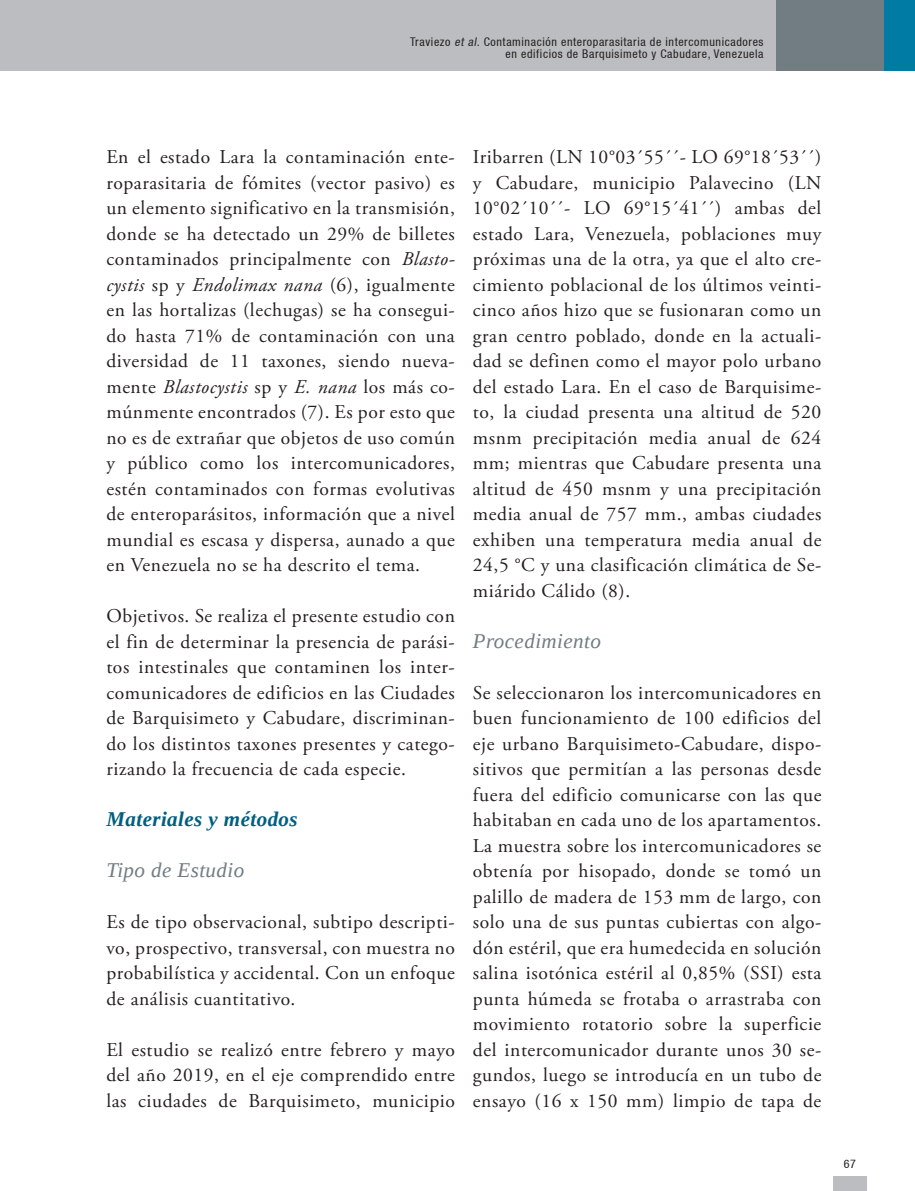
<style>
.page{position:relative;width:915px;height:1191px;background:#fff}
.page>*{position:absolute;margin:0;border:0;box-sizing:border-box;transform-origin:0 0}
.t1{font:italic 21px "Liberation Serif";letter-spacing:.02em;color:#717d83}
.t2{font:italic 700 21px "Liberation Serif";letter-spacing:.02em;color:#005f80}
.t3{font:19.5px/25.5px "Adobe Garamond Pro";letter-spacing:.03em;color:#231f20;text-align:justify}
.t4{font:condensed 12px/12px "Helvetica 57";letter-spacing:.05em;color:#231f20;text-align:right}
.s1{font-style:italic}
</style>
<div class="page">
<div style="left:832px;top:1175px;width:34px;height:16px;background:#bcbdc0"></div>
<div style="left:0;top:0;width:914px;height:71px;background:#bcbdc0"></div>
<div style="left:776px;top:0;width:138px;height:71px;background:#717d83"></div>
<div style="left:884px;top:0;width:30px;height:71px;background:#007ca4"></div>
<p class="t4" style="left:410px;top:35px;width:355px">Traviezo <span class="s1">et al.</span> Contaminación enteroparasitaria de intercomunicadores en edificios de Barquisimeto y Cabudare, Venezuela</p>
<p class="t3" style="left:106px;top:145px;width:350px">En el estado Lara la contaminación ente&shy;roparasitaria de fómites (vector pasivo) es un elemento significativo en la transmisión, donde se ha detectado un 29% de billetes contaminados principalmente con <span class="s1">Blasto&shy;cystis</span> sp y <span class="s1">Endolimax nana</span> (6), igualmente en las hortalizas (lechugas) se ha consegui&shy;do hasta 71% de contaminación con una diversidad de 11 taxones, siendo nueva&shy;mente <span class="s1">Blastocystis</span> sp y <span class="s1">E. nana</span> los más co&shy;múnmente encontrados (7). Es por esto que no es de extrañar que objetos de uso común y público como los intercomunicadores, estén contaminados con formas evolutivas de enteroparásitos, información que a nivel mundial es escasa y dispersa, aunado a que en Venezuela no se ha descrito el tema.</p>
<p class="t3" style="left:106px;top:604px;width:350px">Objetivos. Se realiza el presente estudio con el fin de determinar la presencia de parási&shy;tos intestinales que contaminen los inter&shy;comunicadores de edificios en las Ciudades de Barquisimeto y Cabudare, discriminan&shy;do los distintos taxones presentes y catego&shy;rizando la frecuencia de cada especie.</p>
<p class="t2" style="left:106px;top:805px;width:193px">Materiales y métodos</p>
<p class="t1" style="left:106px;top:856px;width:139px">Tipo de Estudio</p>
<p class="t3" style="left:106px;top:910px;width:350px">Es de tipo observacional, subtipo descripti&shy;vo, prospectivo, transversal, con muestra no probabilística y accidental. Con un enfoque de análisis cuantitativo.</p>
<p class="t3" style="left:106px;top:1037px;width:350px">El estudio se realizó entre febrero y mayo del año 2019, en el eje comprendido entre las ciudades de Barquisimeto, municipio</p>
<p class="t3" style="left:472px;top:145px;width:350px">Iribarren (LN 10°03´55´´- LO 69°18´53´´) y Cabudare, municipio Palavecino (LN 10°02´10´´- LO 69°15´41´´) ambas del estado Lara, Venezuela, poblaciones muy próximas una de la otra, ya que el alto cre&shy;cimiento poblacional de los últimos veinti&shy;cinco años hizo que se fusionaran como un gran centro poblado, donde en la actuali&shy;dad se definen como el mayor polo urbano del estado Lara. En el caso de Barquisime&shy;to, la ciudad presenta una altitud de 520 msnm precipitación media anual de 624 mm; mientras que Cabudare presenta una altitud de 450 msnm y una precipitación media anual de 757 mm., ambas ciudades exhiben una temperatura media anual de 24,5 °C y una clasificación climática de Se&shy;miárido Cálido (8).</p>
<p class="t1" style="left:472px;top:627px;width:129px">Procedimiento</p>
<p class="t3" style="left:472px;top:680px;width:350px">Se seleccionaron los intercomunicadores en buen funcionamiento de 100 edificios del eje urbano Barquisimeto-Cabudare, dispo&shy;sitivos que permitían a las personas desde fuera del edificio comunicarse con las que habitaban en cada uno de los apartamentos.<br>La muestra sobre los intercomunicadores se obtenía por hisopado, donde se tomó un palillo de madera de 153 mm de largo, con solo una de sus puntas cubiertas con algo&shy;dón estéril, que era humedecida en solución salina isotónica estéril al 0,85% (SSI) esta punta húmeda se frotaba o arrastraba con movimiento rotatorio sobre la superficie del intercomunicador durante unos 30 se&shy;gundos, luego se introducía en un tubo de ensayo (16 x 150 mm) limpio de tapa de</p>
<p class="t4" style="left:843px;top:1157px;width:14px">67</p>
</div>
